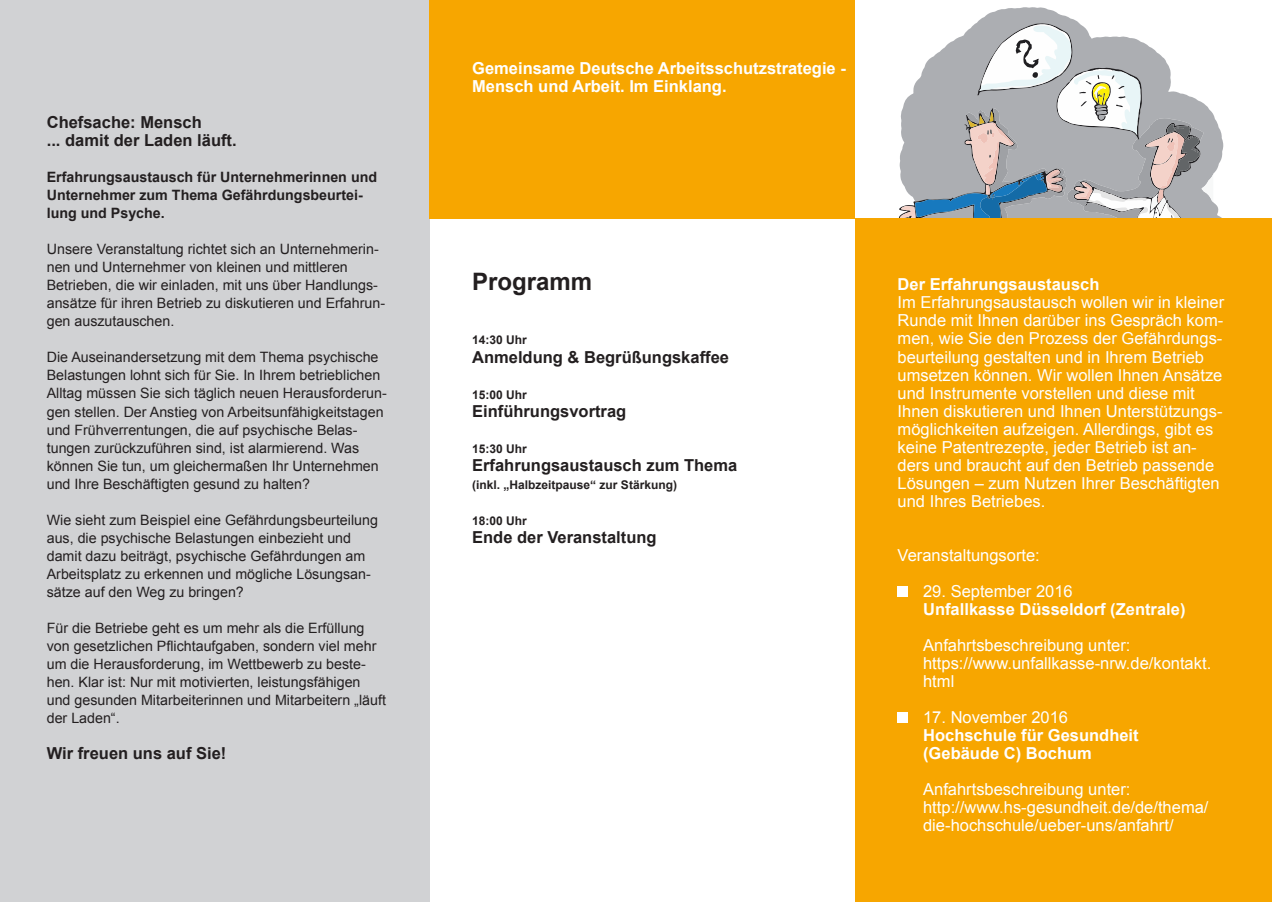
<style>
.page{position:relative;width:1272px;height:902px;background:#fff}
.page>*{position:absolute;margin:0;border:0;box-sizing:border-box;transform-origin:0 0}
.t1{font:700 24px "Arial";color:#231f20}
.t2{font:16.5px/18px "Arial";color:#fff}
.t3{font:700 16.5px/18px "Arial";color:#fff}
.t4{font:700 16.5px/18px "Arial";color:#231f20}
.t5{font:14.25px/18px "Arial";color:#231f20}
.t6{font:700 14.25px/18px "Arial";color:#231f20}
.t7{font:700 12px "Arial";color:#231f20}
</style>
<div class="page">
<div style="left:0;top:0;width:429px;height:901px;background:#d1d2d4"></div>
<svg style="left:977px;top:7px;width:247px;height:140px"></svg>
<svg style="left:899px;top:23px;width:324px;height:195px"></svg>
<div style="left:855px;top:218px;width:416px;height:683px;background:#f7a600"></div>
<div style="left:429px;top:0;width:426px;height:218px;background:#f7a600"></div>
<div style="left:897px;top:586px;width:11px;height:10px;background:#fff"></div>
<div style="left:897px;top:712px;width:11px;height:10px;background:#fff"></div>
<p class="t4" style="left:47px;top:114px;width:191px">Chefsache: Mensch<br>... damit der Laden läuft.</p>
<p class="t6" style="left:47px;top:169px;width:332px">Erfahrungsaustausch für Unternehmerinnen und<br>Unternehmer zum Thema Gefährdungsbeurtei&shy;lung und Psyche.</p>
<p class="t5" style="left:47px;top:240px;width:340px">Unsere Veranstaltung richtet sich an Unternehmerin&shy;nen und Unternehmer von kleinen und mittleren Betrieben, die wir einladen, mit uns über Handlungs&shy;ansätze für ihren Betrieb zu diskutieren und Erfahrun&shy;gen auszutauschen.</p>
<p class="t5" style="left:47px;top:348px;width:341px">Die Auseinandersetzung mit dem Thema psychische Belastungen lohnt sich für Sie. In Ihrem betrieblichen Alltag müssen Sie sich täglich neuen Herausforderun&shy;gen stellen. Der Anstieg von Arbeitsunfähigkeitstagen und Frühverrentungen, die auf psychische Belas&shy;tungen zurückzuführen sind, ist alarmierend. Was können Sie tun, um gleichermaßen Ihr Unternehmen und Ihre Beschäftigten gesund zu halten?</p>
<p class="t5" style="left:47px;top:510px;width:333px">Wie sieht zum Beispiel eine Gefährdungsbeurteilung aus, die psychische Belastungen einbezieht und damit dazu beiträgt, psychische Gefährdungen am Arbeitsplatz zu erkennen und mögliche Lösungsan&shy;sätze auf den Weg zu bringen?</p>
<p class="t5" style="left:47px;top:618px;width:340px">Für die Betriebe geht es um mehr als die Erfüllung von gesetzlichen Pflichtaufgaben, sondern viel mehr um die Herausforderung, im Wettbewerb zu beste&shy;hen. Klar ist: Nur mit motivierten, leistungsfähigen und gesunden Mitarbeiterinnen und Mitarbeitern „läuft der Laden“.</p>
<p class="t4" style="left:47px;top:744px;width:181px">Wir freuen uns auf Sie!</p>
<p class="t3" style="left:472px;top:60px;width:375px">Gemeinsame Deutsche Arbeitsschutzstrategie -<br>Mensch und Arbeit. Im Einklang.</p>
<h1 class="t1" style="left:472px;top:266px;width:122px">Programm</h1>
<p class="t7" style="left:472px;top:332px;width:56px">14:30 Uhr</p>
<p class="t4" style="left:472px;top:348px;width:258px">Anmeldung &amp; Begrüßungskaffee</p>
<p class="t7" style="left:472px;top:386px;width:56px">15:00 Uhr</p>
<p class="t4" style="left:472px;top:402px;width:156px">Einführungsvortrag</p>
<p class="t7" style="left:472px;top:440px;width:56px">15:30 Uhr</p>
<p class="t4" style="left:472px;top:456px;width:266px">Erfahrungsaustausch zum Thema</p>
<p class="t7" style="left:472px;top:476px;width:206px">(inkl. „Halbzeitpause“ zur Stärkung)</p>
<p class="t7" style="left:472px;top:512px;width:56px">18:00 Uhr</p>
<p class="t4" style="left:472px;top:528px;width:186px">Ende der Veranstaltung</p>
<p class="t3" style="left:897px;top:276px;width:203px">Der Erfahrungsaustausch</p>
<p class="t2" style="left:897px;top:294px;width:328px">Im Erfahrungsaustausch wollen wir in kleiner Runde mit Ihnen darüber ins Gespräch kom&shy;men, wie Sie den Prozess der Gefährdungs&shy;beurteilung gestalten und in Ihrem Betrieb umsetzen können. Wir wollen Ihnen Ansätze und Instrumente vorstellen und diese mit Ihnen diskutieren und Ihnen Unterstützungs&shy;möglichkeiten aufzeigen. Allerdings, gibt es keine Patentrezepte, jeder Betrieb ist an&shy;ders und braucht auf den Betrieb passende Lösungen – zum Nutzen Ihrer Beschäftigten und Ihres Betriebes.</p>
<p class="t2" style="left:897px;top:546px;width:144px">Veranstaltungsorte:</p>
<p class="t2" style="left:923px;top:582px;width:151px">29. September 2016</p>
<p class="t3" style="left:923px;top:600px;width:264px">Unfallkasse Düsseldorf (Zentrale)</p>
<p class="t2" style="left:923px;top:636px;width:289px">Anfahrtsbeschreibung unter: https://www.unfallkasse-nrw.de/kontakt. html</p>
<p class="t2" style="left:923px;top:708px;width:146px">17. November 2016</p>
<p class="t3" style="left:923px;top:726px;width:217px">Hochschule für Gesundheit (Gebäude C) Bochum</p>
<p class="t2" style="left:923px;top:780px;width:287px">Anfahrtsbeschreibung unter: http://www.hs-gesundheit.de/de/thema/ die-hochschule/ueber-uns/anfahrt/</p>
</div>
